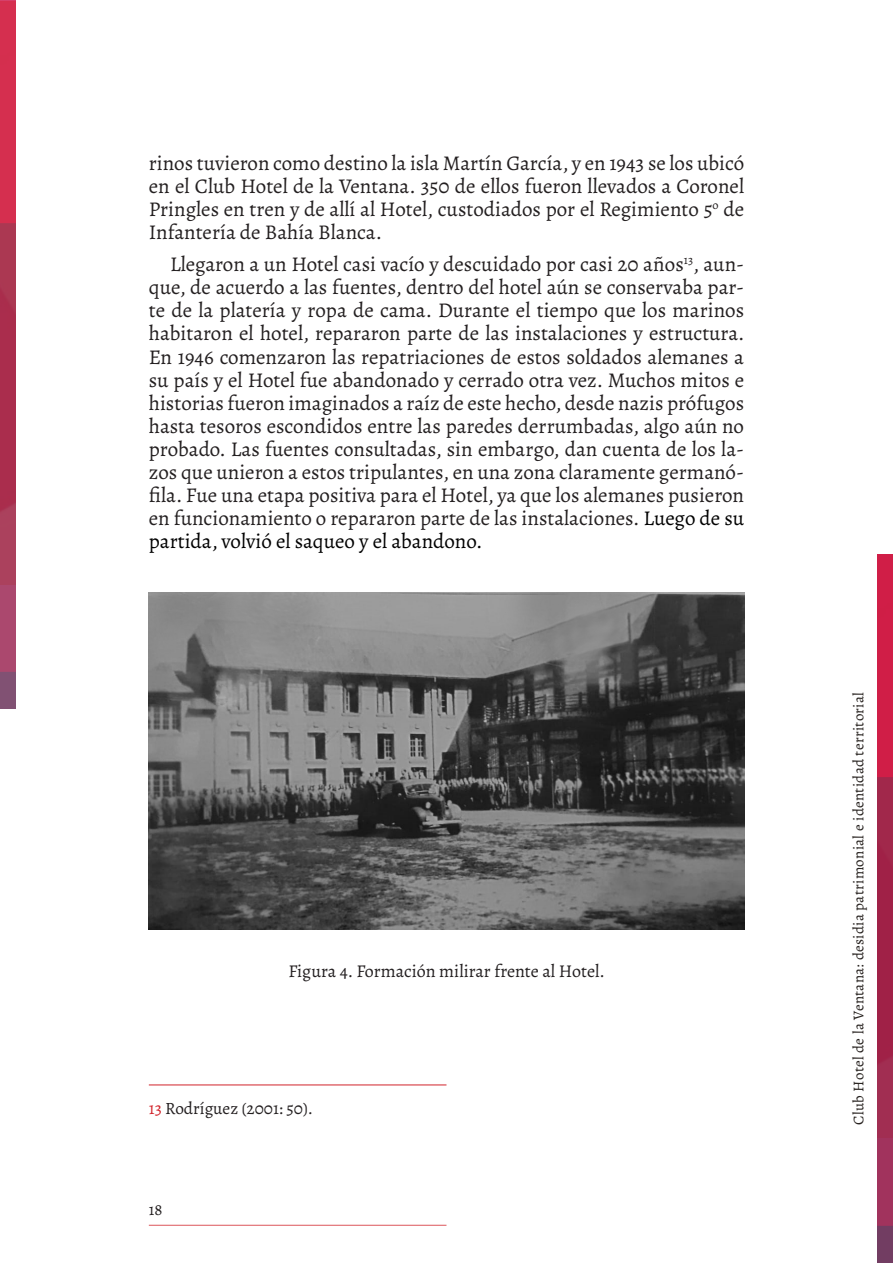
<style>
.page{position:relative;width:893px;height:1263px;background:#fff}
.page>*{position:absolute;margin:0;border:0;box-sizing:border-box;transform-origin:0 0}
.t1{font:21px/23.1px "Alegreya";color:#231f20;text-align:justify}
.t2{font:18px "Alegreya";color:#231f20}
.t3{font:17.25px "Alegreya";color:#231f20}
.t4{font:16.5px "Alegreya";color:#231f20}
.t5{font:15px "Alegreya";letter-spacing:.02em;color:#26211e}
.s1{color:#000}
.s2{color:#d1232a}
</style>
<div class="page">
<img style="left:0;top:0;width:16px;height:708px">
<img style="left:877px;top:554px;width:16px;height:708px">
<hr style="left:149px;top:1225px;width:297px;height:1px;background:#d1232a">
<img style="left:149px;top:593px;width:595px;height:337px">
<hr style="left:149px;top:1085px;width:297px;height:1px;background:#d1232a">
<p class="t1" style="left:149px;top:152px;width:597px">rinos tuvieron como destino la isla Martín García, y en 1943 se los ubicó en el Club Hotel de la Ventana. 350 de ellos fueron llevados a Coronel Pringles en tren y de allí al Hotel, custodiados por el Regimiento 5<sup>o</sup> de Infantería de Bahía Blanca.</p>
<p class="t1" style="left:149px;top:252px;width:597px;text-indent:21px">Llegaron a un Hotel casi vacío y descuidado por casi 20 años<sup>13</sup>, aun&shy;que, de acuerdo a las fuentes, dentro del hotel aún se conservaba par&shy;te de la platería y ropa de cama. Durante el tiempo que los marinos habitaron el hotel, repararon parte de las instalaciones y estructura.<br>En 1946 comenzaron las repatriaciones de estos soldados alemanes a su país y el Hotel fue abandonado y cerrado otra vez. Muchos mitos e historias fueron imaginados a raíz de este hecho, desde nazis prófugos hasta tesoros escondidos entre las paredes derrumbadas, algo aún no probado. Las fuentes consultadas, sin embargo, dan cuenta de los la&shy;zos que unieron a estos tripulantes, en una zona claramente germanó&shy;fila. Fue una etapa positiva para el Hotel, ya que los alemanes pusieron en funcionamiento o repararon parte de las instalaciones. <span class="s1">Luego de su partida, volvió el saqueo y el abandono.</span></p>
<p class="t2" style="left:288px;top:960px;width:318px">Figura 4. Formación milirar frente al Hotel.</p>
<p class="t3" style="left:149px;top:1097px;width:166px"><span class="s2">13</span> Rodríguez (2001: 50).</p>
<p class="t4" style="left:149px;top:1199px;width:15px">18</p>
<p class="t5" style="left:849px;top:1125px;width:434px;rotate:-90deg">Club Hotel de la Ventana: desidia patrimonial e identidad territorial</p>
</div>
